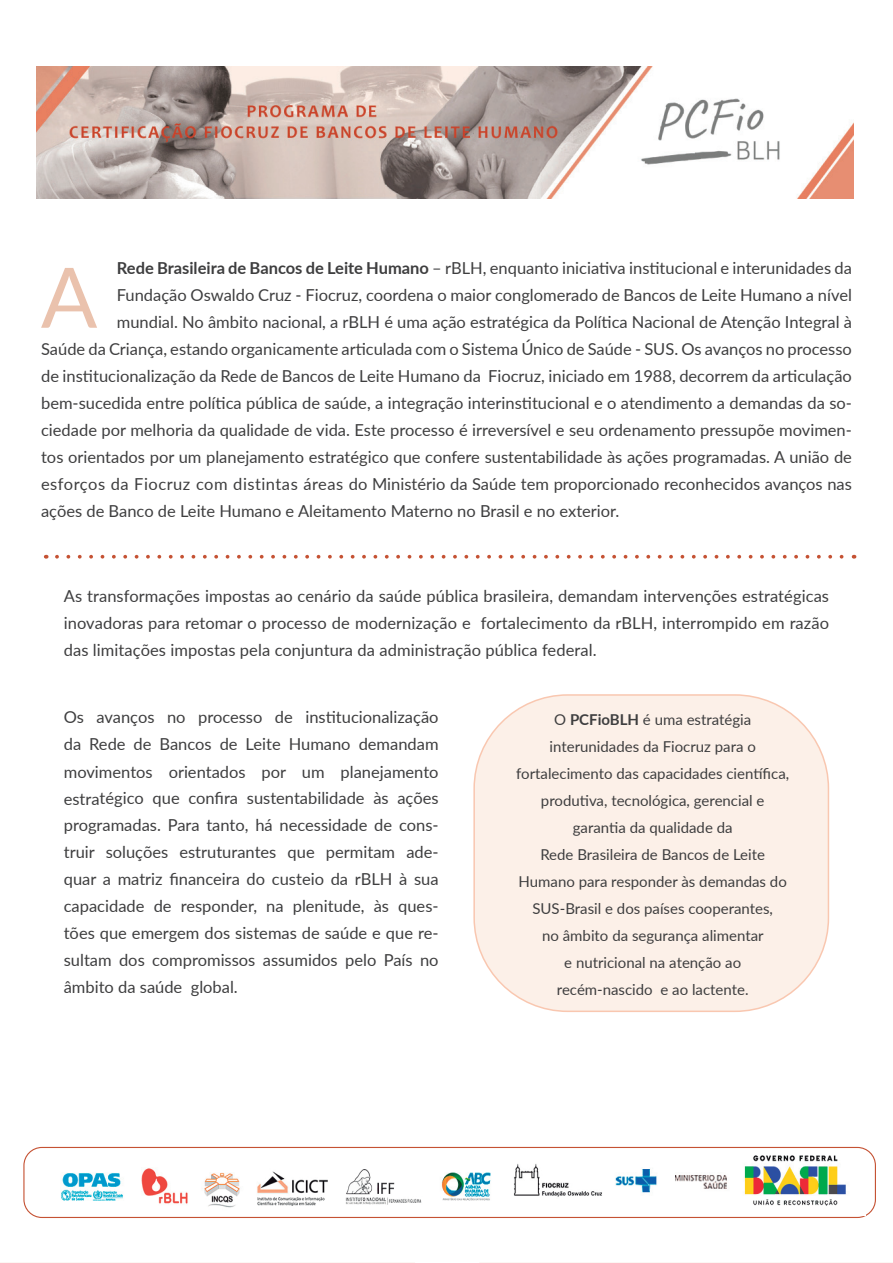
<style>
.page{position:relative;width:893px;height:1263px;background:#fff}
.page>*{position:absolute;margin:0;border:0;box-sizing:border-box;transform-origin:0 0}
.t1{font:83.55px "Lato";color:#eac2ad}
.t2{font:16.5px/27px "Lato";color:#3e3e3f}
.t3{font:15px "Lato";color:#3e3e3f}
.s1{font-weight:700}
</style>
<div class="page">
<div style="left:23px;top:1147px;width:853px;height:71px;border:1px solid #c55233;border-radius:18px"></div>
<div style="left:474px;top:695px;width:354px;height:316px;background:#fcf0e8;border-radius:94px"></div>
<img style="left:36px;top:66px;width:817px;height:132px">
<div style="left:0;top:1220px;width:893px;height:43px;border:2px solid #fff"></div>
<svg style="left:57px;top:555px;width:787px;height:4px"></svg>
<img style="left:61px;top:1155px;width:785px;height:53px">
<p class="t1" style="left:41px;top:238px;width:58px">A</p>
<p class="t2" style="left:117px;top:254px;width:737px"><span class="s1">Rede Brasileira de Bancos de Leite Humano</span> – rBLH, enquanto iniciativa institucional e interunidades da</p>
<p class="t2" style="left:117px;top:281px;width:737px">Fundação Oswaldo Cruz - Fiocruz, coordena o maior conglomerado de Bancos de Leite Humano a nível</p>
<p class="t2" style="left:117px;top:308px;width:737px">mundial. No âmbito nacional, a rBLH é uma ação estratégica da Política Nacional de Atenção Integral à</p>
<p class="t2" style="left:41px;top:335px;width:812px">Saúde da Criança, estando organicamente articulada com o Sistema Único de Saúde - SUS. Os avanços no processo</p>
<p class="t2" style="left:41px;top:362px;width:812px">de institucionalização da Rede de Bancos de Leite Humano da Fiocruz, iniciado em 1988, decorrem da articulação</p>
<p class="t2" style="left:41px;top:389px;width:812px">bem-sucedida entre política pública de saúde, a integração interinstitucional e o atendimento a demandas da so-</p>
<p class="t2" style="left:41px;top:416px;width:812px">ciedade por melhoria da qualidade de vida. Este processo é irreversível e seu ordenamento pressupõe movimen-</p>
<p class="t2" style="left:41px;top:443px;width:812px">tos orientados por um planejamento estratégico que confere sustentabilidade às ações programadas. A união de</p>
<p class="t2" style="left:41px;top:470px;width:812px">esforços da Fiocruz com distintas áreas do Ministério da Saúde tem proporcionado reconhecidos avanços nas</p>
<p class="t2" style="left:41px;top:497px;width:580px">ações de Banco de Leite Humano e Aleitamento Materno no Brasil e no exterior.</p>
<p class="t2" style="left:64px;top:582px;width:767px;text-align:justify">As transformações impostas ao cenário da saúde pública brasileira, demandam intervenções estratégicas inovadoras para retomar o processo de modernização e fortalecimento da rBLH, interrompido em razão das limitações impostas pela conjuntura da administração pública federal.</p>
<p class="t2" style="left:64px;top:702px;width:376px">Os avanços no processo de institucionalização da Rede de Bancos de Leite Humano demandam</p>
<p class="t2" style="left:64px;top:759px;width:376px;line-height:25.5px">movimentos orientados por um planejamento estratégico que confira sustentabilidade às ações</p>
<p class="t2" style="left:64px;top:810px;width:376px;text-align:justify">programadas. Para tanto, há necessidade de cons&shy;truir soluções estruturantes que permitam ade&shy;quar a matriz financeira do custeio da rBLH à sua capacidade de responder, na plenitude, às ques&shy;tões que emergem dos sistemas de saúde e que re&shy;sultam dos compromissos assumidos pelo País no âmbito da saúde global.</p>
<p class="t3" style="left:554px;top:709px;width:199px">O <span class="s1">PCFioBLH</span> é uma estratégia</p>
<p class="t3" style="left:550px;top:736px;width:208px">interunidades da Fiocruz para o</p>
<p class="t3" style="left:516px;top:763px;width:274px">fortalecimento das capacidades científica,</p>
<p class="t3" style="left:541px;top:790px;width:225px">produtiva, tecnológica, gerencial e</p>
<p class="t3" style="left:573px;top:817px;width:161px">garantia da qualidade da</p>
<p class="t3" style="left:540px;top:844px;width:226px">Rede Brasileira de Bancos de Leite</p>
<p class="t3" style="left:519px;top:871px;width:270px">Humano para responder às demandas do</p>
<p class="t3" style="left:532px;top:898px;width:242px">SUS-Brasil e dos países cooperantes,</p>
<p class="t3" style="left:542px;top:925px;width:223px">no âmbito da segurança alimentar</p>
<p class="t3" style="left:564px;top:952px;width:178px">e nutricional na atenção ao</p>
<p class="t3" style="left:557px;top:979px;width:193px">recém-nascido e ao lactente.</p>
</div>
